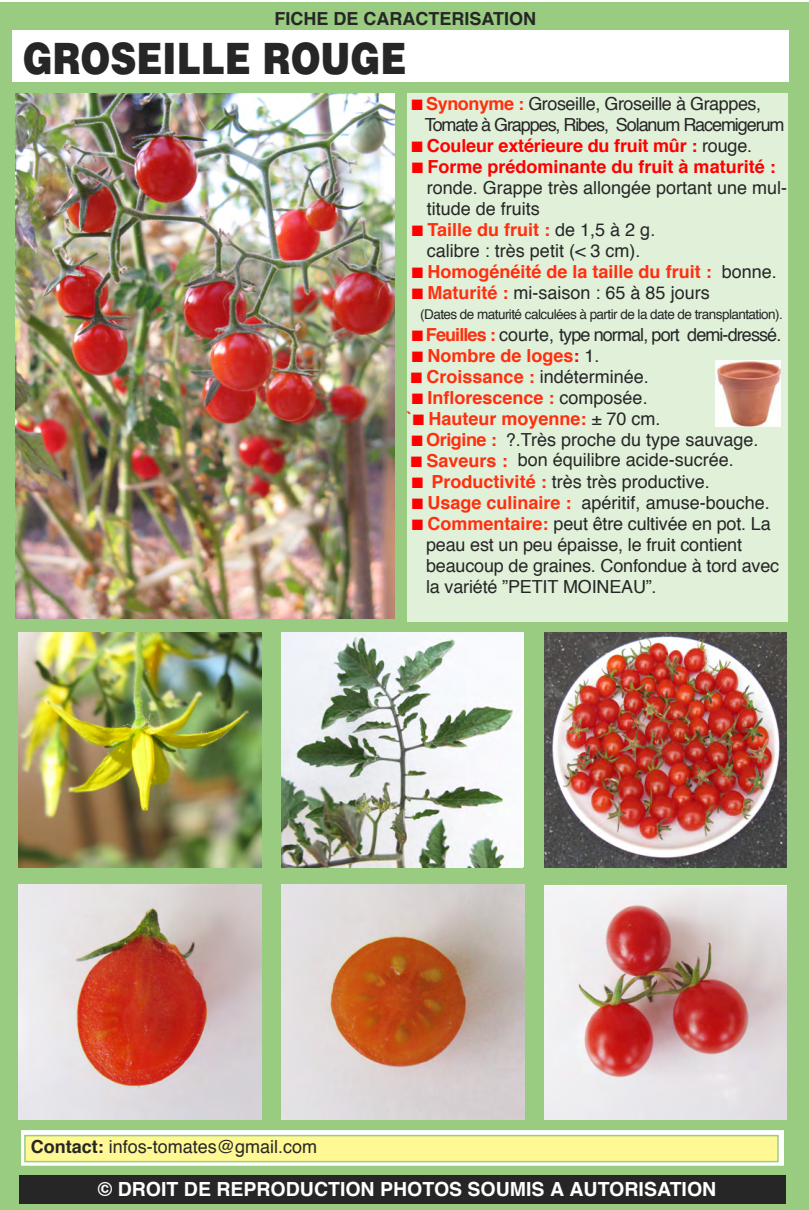
<style>
.page{position:relative;width:809px;height:1210px;background:#fff}
.page>*{position:absolute;margin:0;border:0;box-sizing:border-box;transform-origin:0 0}
.t1{font:900 43.2px "Helvetica";color:#272627;scale:.83 1}
.t2{font:700 19.5px "Helvetica";color:#fff}
.t3{font:18px/21px "Helvetica";color:#272627}
.t4{font:700 18px/21px "Helvetica";color:#ff2f0f}
.t5{font:18px/21px "Helvetica";letter-spacing:-.06em;color:#272627}
.t6{font:18px "Helvetica";letter-spacing:-.05em;color:#272627}
.t7{font:700 18px "Helvetica";letter-spacing:-.01em;color:#f00}
.t8{font:700 18px "Helvetica";color:#272627}
.t9{font:13.5px "Helvetica";letter-spacing:-.04em;color:#272627}
.s1{color:#f00}
.s2{font-weight:700;color:#ff2f0f}
.s3{font-weight:400;color:#272627}
.s4{font-weight:700;color:#f00}
.s5{font-weight:700}
</style>
<div class="page">
<div style="left:0;top:3px;width:808px;height:1207px;background:#99cc80"></div>
<div style="left:12px;top:31px;width:776px;height:51px;background:#fff"></div>
<div style="left:19px;top:1175px;width:766px;height:29px;background:#272627"></div>
<img style="left:16px;top:93px;width:378px;height:526px">
<img style="left:19px;top:632px;width:242px;height:235px">
<img style="left:281px;top:632px;width:241px;height:235px">
<img style="left:19px;top:885px;width:242px;height:235px">
<img style="left:281px;top:885px;width:243px;height:235px">
<img style="left:544px;top:632px;width:242px;height:235px">
<img style="left:544px;top:886px;width:242px;height:234px">
<svg style="left:23px;top:1132px;width:759px;height:32px;background:#f3f9f1"></svg>
<div style="left:20px;top:1129px;width:765px;height:38px;border:2px solid #99cc80"></div>
<div style="left:26px;top:1136px;width:751px;height:25px;background:#fff894"></div>
<div style="left:24px;top:1135px;width:754px;height:27px;border:2px solid #99cc80"></div>
<div style="left:407px;top:93px;width:380px;height:529px;background:#e0f0d9"></div>
<img style="left:715px;top:360px;width:65px;height:66px">
<p class="t8" style="left:274px;top:11px;width:263px">FICHE DE CARACTERISATION</p>
<h1 class="t1" style="left:23px;top:34px;width:464px">GROSEILLE ROUGE</h1>
<p class="t5" style="left:424px;top:94px;width:361px;text-indent:-13px"><span class="s1">■</span> <span class="s2">Synonyme :</span> Groseille, Groseille à Grappes,<br>Tomate à Grappes, Ribes, Solanum Racemigerum</p>
<p class="t7" style="left:411px;top:138px;width:342px">■ Couleur extérieure du fruit mûr : <span class="s3">rouge.</span></p>
<p class="t3" style="left:427px;top:157px;width:362px;text-indent:-15px"><span class="s1">■</span> <span class="s4">Forme prédominante du fruit à maturité : </span>ronde. Grappe très allongée portant une mul&shy;titude de fruits</p>
<p class="t3" style="left:412px;top:220px;width:245px;text-align:center"><span class="s1">■</span> <span class="s2">Taille du fruit :</span> de 1,5 à 2 g. calibre : très petit (&lt; 3 cm).</p>
<p class="t4" style="left:412px;top:262px;width:366px"><span class="s1">■</span> Homogénéité de la taille du fruit : <span class="s3">bonne.</span></p>
<p class="t3" style="left:412px;top:283px;width:299px"><span class="s1">■</span> <span class="s2">Maturité :</span> mi-saison : 65 à 85 jours</p>
<p class="t9" style="left:420px;top:309px;width:364px">(Dates de maturité calculées à partir de la date de transplantation).</p>
<p class="t6" style="left:412px;top:327px;width:371px"><span class="s1">■</span> <span class="s2">Feuilles :</span> courte, type normal, port demi-dressé.</p>
<p class="t4" style="left:412px;top:346px;width:189px"><span class="s1">■</span> Nombre de loges<span class="s1">:</span> <span class="s3">1.</span></p>
<p class="t3" style="left:411px;top:367px;width:239px"><span class="s1">■</span> <span class="s2">Croissance :</span> indéterminée.</p>
<p class="t4" style="left:407px;top:388px;width:255px"><span class="s1">■</span> Inflorescence : <span class="s3">composée. </span>`<span class="s1">■</span> Hauteur moyenne: <span class="s3">± 70 cm.</span></p>
<p class="t3" style="left:411px;top:430px;width:348px"><span class="s1">■</span> <span class="s2">Origine :</span> ?.Très proche du type sauvage.</p>
<p class="t3" style="left:411px;top:451px;width:324px"><span class="s1">■</span> <span class="s2">Saveurs :</span> bon équilibre acide-sucrée.</p>
<p class="t3" style="left:412px;top:472px;width:299px"><span class="s1">■</span> <span class="s2">Productivité :</span> très très productive.</p>
<p class="t3" style="left:412px;top:493px;width:359px"><span class="s1">■</span> <span class="s2">Usage culinaire :</span> apéritif, amuse-bouche.</p>
<p class="t3" style="left:426px;top:515px;width:354px;text-indent:-14px"><span class="s1">■</span> <span class="s2">Commentaire:</span> peut être cultivée en pot. La peau est un peu épaisse, le fruit contient beaucoup de graines. Confondue à tord avec la variété ”PETIT MOINEAU”.</p>
<p class="t3" style="left:31px;top:1137px;width:288px"><span class="s5">Contact:</span> infos-tomates@gmail.com</p>
<p class="t2" style="left:98px;top:1181px;width:619px">© DROIT DE REPRODUCTION PHOTOS SOUMIS A AUTORISATION</p>
</div>
